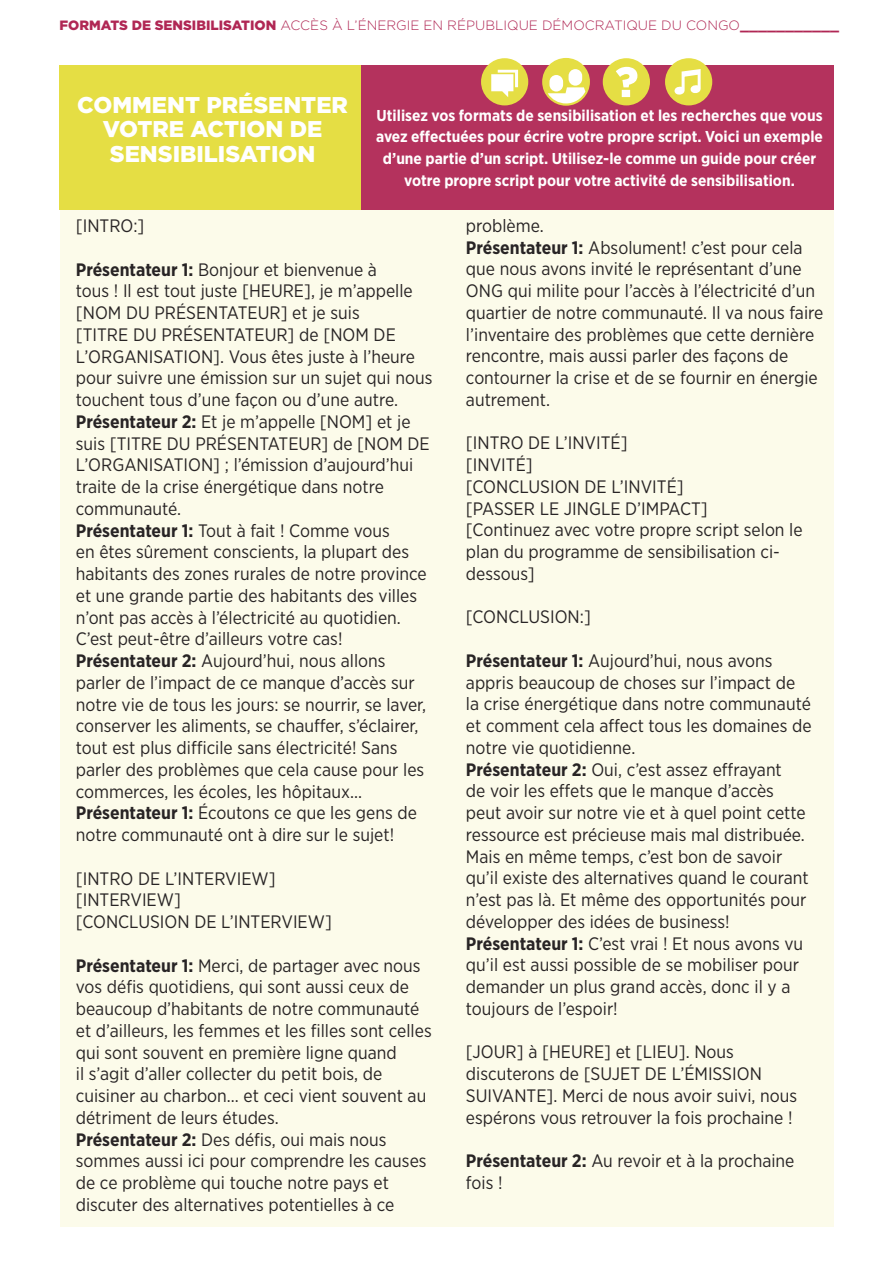
<style>
.page{position:relative;width:893px;height:1263px;background:#fff}
.page>*{position:absolute;margin:0;border:0;box-sizing:border-box;transform-origin:0 0}
.t1{font:900 22.8px/24.5px "Gotham";color:#fff;text-align:center}
.t2{font:18px/21.8px "Gotham Narrow";color:#282425}
.t3{font:700 15.75px/21.8px "Gotham Narrow";color:#fff;text-align:center}
.t4{font:300 13.5px "Gotham";color:#b02754}
.s1{font-weight:900}
.s2{font-weight:900;font-size:15px}
.s3{font-weight:700}
</style>
<div class="page">
<div style="left:60px;top:77px;width:773px;height:1150px;background:#fcfbea"></div>
<div style="left:360px;top:65px;width:473px;height:145px;background:#b4325d"></div>
<div style="left:60px;top:65px;width:301px;height:145px;background:#e5de44"></div>
<div style="left:665px;top:58px;width:47px;height:47px;background:#e5de44;border-radius:50%"></div>
<svg style="left:674px;top:69px;width:27px;height:26px"></svg>
<div style="left:603px;top:58px;width:47px;height:47px;background:#e5de44;border-radius:50%"></div>
<svg style="left:616px;top:67px;width:21px;height:30px"></svg>
<div style="left:542px;top:58px;width:48px;height:48px;background:#e5de44;border-radius:50%"></div>
<div style="left:549px;top:75px;width:14px;height:17px;background:#fff;border-radius:7px"></div>
<svg style="left:548px;top:87px;width:37px;height:16px"></svg>
<div style="left:569px;top:69px;width:13px;height:17px;background:#fff;border-radius:7px"></div>
<div style="left:481px;top:58px;width:47px;height:47px;background:#e5de44;border-radius:50%"></div>
<svg style="left:491px;top:70px;width:27px;height:27px"></svg>
<p class="t4" style="left:60px;top:17px;width:781px"><span class="s1">FORMATS DE SENSIBILISATION</span> ACCÈS À L’ÉNERGIE EN RÉPUBLIQUE DÉMOCRATIQUE DU CONGO<span class="s2">___________</span></p>
<p class="t1" style="left:77px;top:92px;width:272px">COMMENT PRÉSENTER<br>VOTRE ACTION DE<br>SENSIBILISATION</p>
<p class="t3" style="left:376px;top:104px;width:448px">Utilisez vos formats de sensibilisation et les recherches que vous avez effectuées pour écrire votre propre script. Voici un exemple d’une partie d’un script. Utilisez-le comme un guide pour créer votre propre script pour votre activité de sensibilisation.</p>
<p class="t2" style="left:76px;top:215px;width:70px">[INTRO:]</p>
<p class="t2" style="left:76px;top:258px;width:358px"><span class="s3">Présentateur 1:</span> Bonjour et bienvenue à<br>tous ! Il est tout juste [HEURE], je m’appelle [NOM DU PRÉSENTATEUR] et je suis<br>[TITRE DU PRÉSENTATEUR] de [NOM DE L’ORGANISATION]. Vous êtes juste à l’heure pour suivre une émission sur un sujet qui nous touchent tous d’une façon ou d’une autre.<br><span class="s3">Présentateur 2:</span> Et je m’appelle [NOM] et je suis [TITRE DU PRÉSENTATEUR] de [NOM DE L’ORGANISATION] ; l’émission d’aujourd’hui traite de la crise énergétique dans notre communauté.<br><span class="s3">Présentateur 1:</span> Tout à fait ! Comme vous<br>en êtes sûrement conscients, la plupart des habitants des zones rurales de notre province et une grande partie des habitants des villes n’ont pas accès à l’électricité au quotidien.<br>C’est peut-être d’ailleurs votre cas!<br><span class="s3">Présentateur 2:</span> Aujourd’hui, nous allons parler de l’impact de ce manque d’accès sur notre vie de tous les jours: se nourrir, se laver, conserver les aliments, se chauffer, s’éclairer, tout est plus difficile sans électricité! Sans parler des problèmes que cela cause pour les commerces, les écoles, les hôpitaux...<br><span class="s3">Présentateur 1:</span> Écoutons ce que les gens de notre communauté ont à dire sur le sujet!</p>
<p class="t2" style="left:76px;top:867px;width:258px">[INTRO DE L’INTERVIEW] [INTERVIEW]<br>[CONCLUSION DE L’INTERVIEW]</p>
<p class="t2" style="left:76px;top:954px;width:357px"><span class="s3">Présentateur 1:</span> Merci, de partager avec nous vos défis quotidiens, qui sont aussi ceux de beaucoup d’habitants de notre communauté et d’ailleurs, les femmes et les filles sont celles qui sont souvent en première ligne quand<br>il s’agit d’aller collecter du petit bois, de cuisiner au charbon… et ceci vient souvent au détriment de leurs études.<br><span class="s3">Présentateur 2:</span> Des défis, oui mais nous sommes aussi ici pour comprendre les causes de ce problème qui touche notre pays et discuter des alternatives potentielles à ce</p>
<p class="t2" style="left:466px;top:214px;width:359px">problème.<br><span class="s3">Présentateur 1:</span> Absolument! c’est pour cela que nous avons invité le représentant d’une ONG qui milite pour l’accès à l’électricité d’un quartier de notre communauté. Il va nous faire l’inventaire des problèmes que cette dernière rencontre, mais aussi parler des façons de contourner la crise et de se fournir en énergie autrement.</p>
<p class="t2" style="left:466px;top:432px;width:338px">[INTRO DE L’INVITÉ]<br>[INVITÉ]<br>[CONCLUSION DE L’INVITÉ]<br>[PASSER LE JINGLE D’IMPACT]<br>[Continuez avec votre propre script selon le plan du programme de sensibilisation ci&shy;dessous]</p>
<p class="t2" style="left:466px;top:606px;width:126px">[CONCLUSION:]</p>
<p class="t2" style="left:466px;top:649px;width:347px"><span class="s3">Présentateur 1:</span> Aujourd’hui, nous avons appris beaucoup de choses sur l’impact de la crise énergétique dans notre communauté et comment cela affect tous les domaines de notre vie quotidienne.<br><span class="s3">Présentateur 2:</span> Oui, c’est assez effrayant<br>de voir les effets que le manque d’accès peut avoir sur notre vie et à quel point cette ressource est précieuse mais mal distribuée.<br>Mais en même temps, c’est bon de savoir qu’il existe des alternatives quand le courant n’est pas là. Et même des opportunités pour développer des idées de business!<br><span class="s3">Présentateur 1:</span> C’est vrai ! Et nous avons vu qu’il est aussi possible de se mobiliser pour demander un plus grand accès, donc il y a toujours de l’espoir!</p>
<p class="t2" style="left:466px;top:1041px;width:333px">[JOUR] à [HEURE] et [LIEU]. Nous discuterons de [SUJET DE L’ÉMISSION SUIVANTE]. Merci de nous avoir suivi, nous espérons vous retrouver la fois prochaine !</p>
<p class="t2" style="left:466px;top:1149px;width:330px"><span class="s3">Présentateur 2:</span> Au revoir et à la prochaine fois !</p>
</div>
